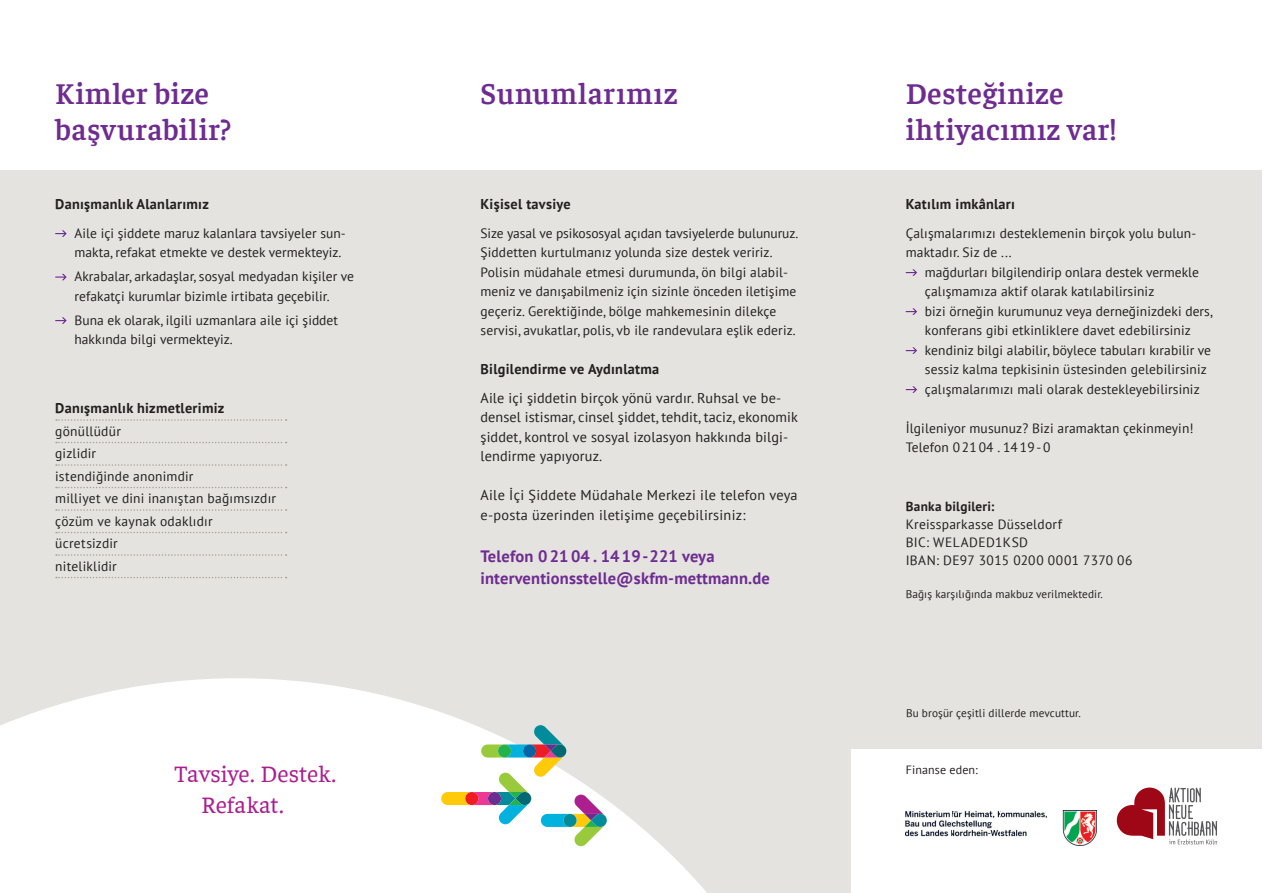
<style>
.page{position:relative;width:1263px;height:893px;background:#fff}
.page>*{position:absolute;margin:0;border:0;box-sizing:border-box;transform-origin:0 0}
.t1{font:600 30px/36px "Faustina";letter-spacing:.02em;color:#6e2c91}
.t2{font:24px/31.5px "Faustina";letter-spacing:.01em;color:#ab208e}
.t3{font:700 16.5px/22.5px "PT Sans";letter-spacing:.01em;color:#6e2c91}
.t4{font:14.25px/19.5px "PT Sans";letter-spacing:.01em;color:#231f20}
.t5{font:700 14.25px "PT Sans";letter-spacing:.02em;color:#231f20}
.t6{font:13.5px/19.5px "PT Sans";letter-spacing:.01em;color:#231f20}
.t7{font:700 13.2px "PT Sans";letter-spacing:.02em;color:#231f20}
.t8{font:12px "PT Sans";letter-spacing:.01em;color:#231f20}
.t9{font:11.25px "PT Sans";letter-spacing:.01em;color:#231f20}
</style>
<div class="page">
<div style="left:0;top:170px;width:850px;height:723px;background:#e4e3df"></div>
<div style="left:850px;top:170px;width:413px;height:578px;background:#e4e3df"></div>
<svg style="left:0;top:678px;width:707px;height:215px;fill:#fff"></svg>
<svg style="left:56px;top:442px;width:231px;height:1px"></svg>
<svg style="left:56px;top:419px;width:231px;height:2px"></svg>
<svg style="left:56px;top:464px;width:231px;height:2px"></svg>
<svg style="left:56px;top:487px;width:231px;height:1px"></svg>
<svg style="left:56px;top:509px;width:231px;height:2px"></svg>
<svg style="left:56px;top:532px;width:231px;height:1px"></svg>
<svg style="left:56px;top:554px;width:231px;height:2px"></svg>
<svg style="left:56px;top:577px;width:231px;height:1px"></svg>
<svg style="left:441px;top:725px;width:166px;height:121px"></svg>
<img style="left:905px;top:810px;width:191px;height:36px">
<svg style="left:1116px;top:787px;width:101px;height:57px"></svg>
<svg style="left:906px;top:269px;width:11px;height:7px"></svg>
<svg style="left:906px;top:308px;width:11px;height:7px"></svg>
<svg style="left:906px;top:347px;width:11px;height:7px"></svg>
<svg style="left:906px;top:386px;width:11px;height:7px"></svg>
<svg style="left:55px;top:230px;width:12px;height:7px"></svg>
<svg style="left:55px;top:274px;width:12px;height:6px"></svg>
<svg style="left:55px;top:317px;width:12px;height:7px"></svg>
<h1 class="t1" style="left:55px;top:73px;width:177px">Kimler bize başvurabilir?</h1>
<p class="t5" style="left:55px;top:196px;width:155px">Danışmanlık Alanlarımız</p>
<p class="t6" style="left:74px;top:224px;width:273px">Aile içi şiddete maruz kalanlara tavsiyeler sun&shy;makta, refakat etmekte ve destek vermekteyiz.</p>
<p class="t6" style="left:74px;top:267px;width:281px">Akrabalar, arkadaşlar, sosyal medyadan kişiler ve refakatçi kurumlar bizimle irtibata geçebilir.</p>
<p class="t6" style="left:74px;top:311px;width:265px">Buna ek olarak, ilgili uzmanlara aile içi şiddet hakkında bilgi vermekteyiz.</p>
<p class="t5" style="left:55px;top:400px;width:171px">Danışmanlık hizmetlerimiz</p>
<p class="t6" style="left:55px;top:420px;width:222px;line-height:22.5px">gönüllüdür<br>gizlidir<br>istendiğinde anonimdir<br>milliyet ve dini inanıştan bağımsızdır çözüm ve kaynak odaklıdır ücretsizdir<br>niteliklidir</p>
<h2 class="t2" style="left:201px;top:756px;width:137px;text-indent:-27px">Tavsiye. Destek.<br>Refakat.</h2>
<h1 class="t1" style="left:480px;top:73px;width:198px">Sunumlarımız</h1>
<h1 class="t1" style="left:906px;top:73px;width:212px">Desteğinize ihtiyacımız var!</h1>
<p class="t5" style="left:480px;top:196px;width:92px">Kişisel tavsiye</p>
<p class="t6" style="left:480px;top:224px;width:319px">Size yasal ve psikososyal açıdan tavsiyelerde bulunuruz.<br>Şiddetten kurtulmanız yolunda size destek veririz.<br>Polisin müdahale etmesi durumunda, ön bilgi alabil&shy;meniz ve danışabilmeniz için sizinle önceden iletişime geçeriz. Gerektiğinde, bölge mahkemesinin dilekçe servisi, avukatlar, polis, vb ile randevulara eşlik ederiz.</p>
<p class="t5" style="left:480px;top:361px;width:180px">Bilgilendirme ve Aydınlatma</p>
<p class="t4" style="left:480px;top:389px;width:319px">Aile içi şiddetin birçok yönü vardır. Ruhsal ve be&shy;densel istismar, cinsel şiddet, tehdit, taciz, ekonomik şiddet, kontrol ve sosyal izolasyon hakkında bilgi&shy;lendirme yapıyoruz.</p>
<p class="t4" style="left:480px;top:486px;width:319px">Aile İçi Şiddete Müdahale Merkezi ile telefon veya e-posta üzerinden iletişime geçebilirsiniz:</p>
<p class="t3" style="left:480px;top:545px;width:291px">Telefon 0 21 04 . 14 19 - 221 veya interventionsstelle@skfm-mettmann.de</p>
<p class="t5" style="left:906px;top:196px;width:111px">Katılım imkânları</p>
<p class="t6" style="left:906px;top:224px;width:292px">Çalışmalarımızı desteklemenin birçok yolu bulun&shy;maktadır. Siz de ...</p>
<p class="t6" style="left:925px;top:263px;width:289px">mağdurları bilgilendirip onlara destek vermekle çalışmamıza aktif olarak katılabilirsiniz<br>bizi örneğin kurumunuz veya derneğinizdeki ders, konferans gibi etkinliklere davet edebilirsiniz kendiniz bilgi alabilir, böylece tabuları kırabilir ve sessiz kalma tepkisinin üstesinden gelebilirsiniz çalışmalarımızı mali olarak destekleyebilirsiniz</p>
<p class="t6" style="left:906px;top:419px;width:289px">İlgileniyor musunuz? Bizi aramaktan çekinmeyin!<br>Telefon 0 21 04 . 14 19 - 0</p>
<p class="t7" style="left:906px;top:499px;width:90px">Banka bilgileri:</p>
<p class="t6" style="left:906px;top:516px;width:228px;line-height:18px">Kreissparkasse Düsseldorf<br>BIC: WELADED1KSD<br>IBAN: DE97 3015 0200 0001 7370 06</p>
<p class="t9" style="left:906px;top:588px;width:199px">Bağış karşılığında makbuz verilmektedir.</p>
<p class="t9" style="left:906px;top:707px;width:176px">Bu broşür çeşitli dillerde mevcuttur.</p>
<p class="t8" style="left:906px;top:764px;width:74px">Finanse eden:</p>
</div>
